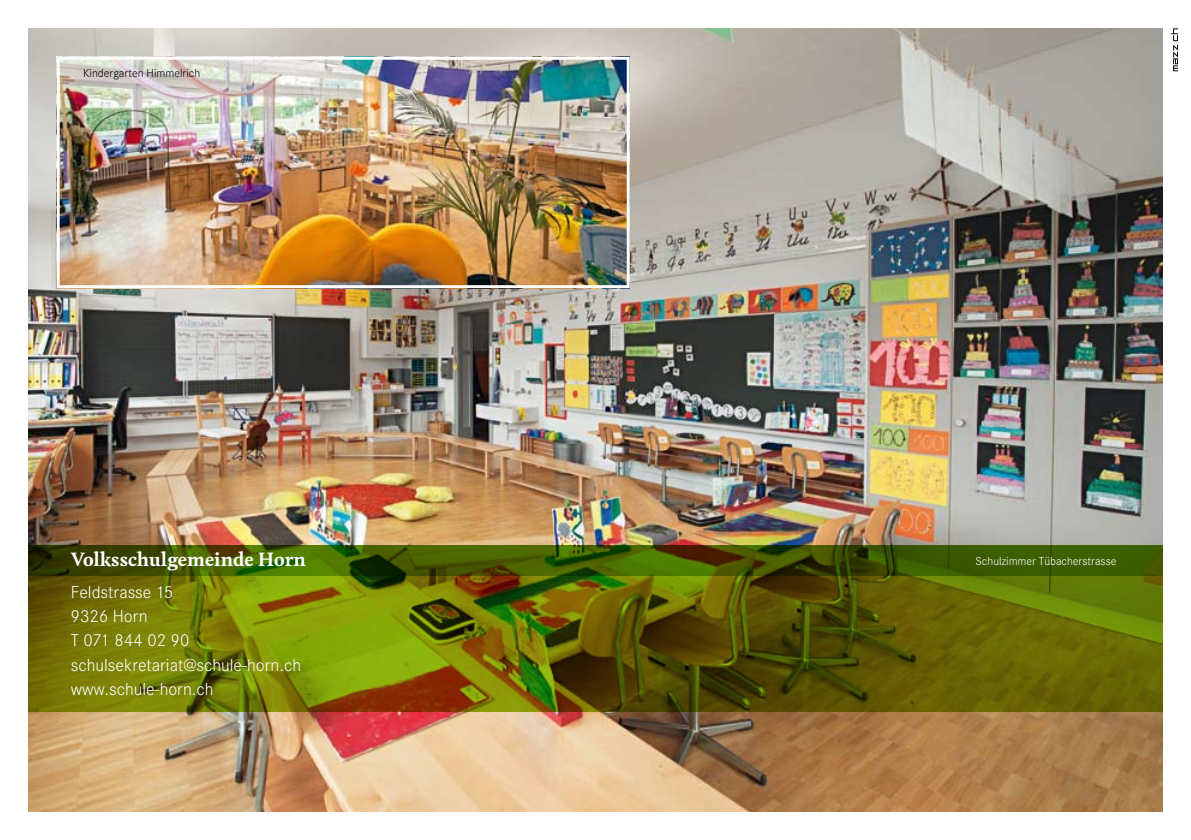
<style>
.page{position:relative;width:1191px;height:840px;background:#fff}
.page>*{position:absolute;margin:0;border:0;box-sizing:border-box;transform-origin:0 0}
.t1{font:300 18px/24px "Corporate S";color:#fff}
.t2{font:700 18px "Feijoa";color:#fff}
.t3{font:300 12px "Corporate S";color:#fff}
.t4{font:300 12px "Corporate S";color:#000}
</style>
<div class="page">
<img style="left:28px;top:28px;width:1134px;height:783px">
<svg style="left:28px;top:575px;width:1134px;height:136px;background:#686804"></svg>
<svg style="left:28px;top:544px;width:1134px;height:31px;background:#415704"></svg>
<svg style="left:1171px;top:28px;width:7px;height:43px"></svg>
<img style="left:61px;top:61px;width:564px;height:223px">
<div style="left:57px;top:57px;width:572px;height:231px;border:3px solid #fff"></div>
<p class="t4" style="left:83px;top:66px;width:119px">Kindergarten Himmelrich</p>
<p class="t2" style="left:71px;top:547px;width:236px">Volksschulgemeinde Horn</p>
<p class="t1" style="left:71px;top:580px;width:232px">Feldstrasse 15<br>9326 Horn<br>T 071 844 02 90 schulsekretariat@schule-horn.ch www.schule-horn.ch</p>
<p class="t3" style="left:975px;top:553px;width:142px">Schulzimmer Tübacherstrasse</p>
</div>
